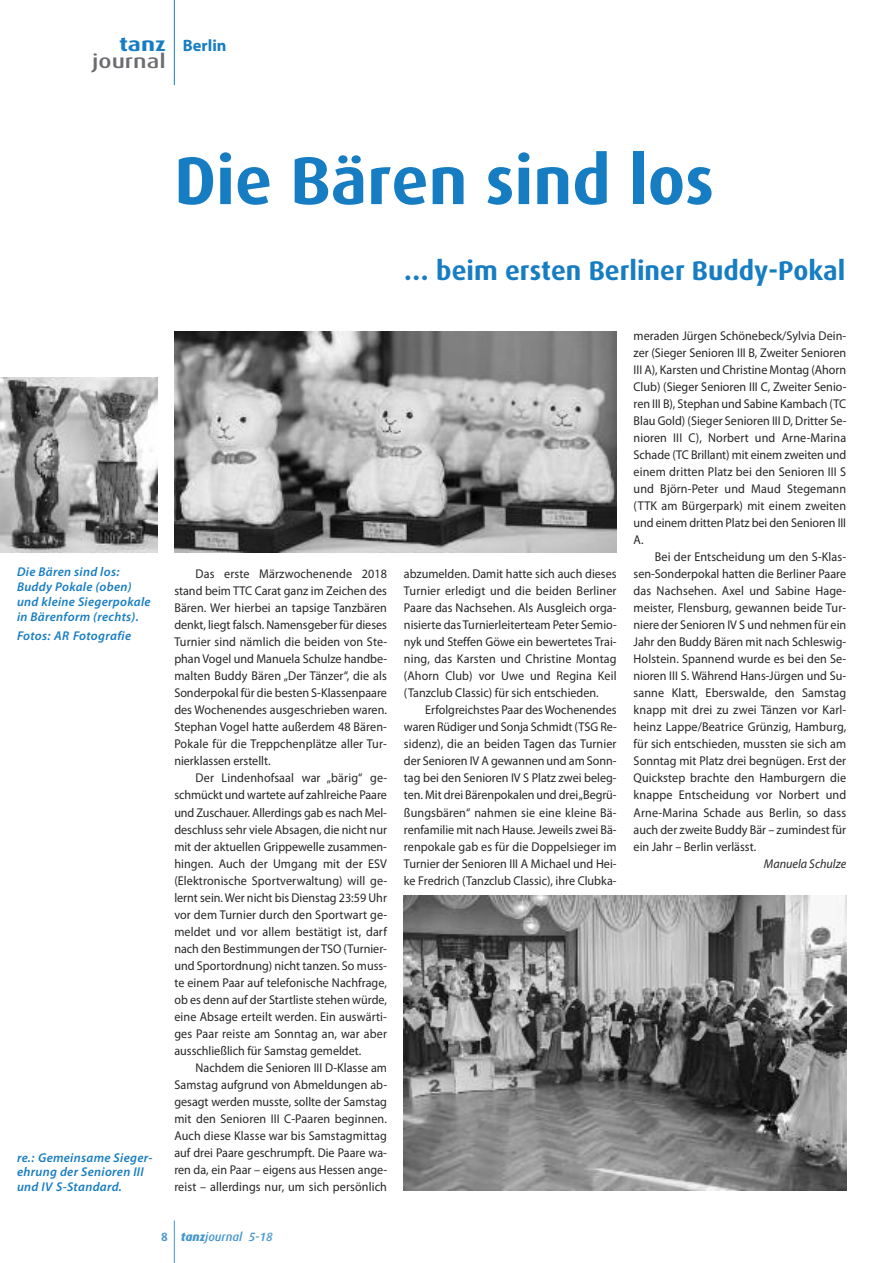
<style>
.page{position:relative;width:893px;height:1263px;background:#fff}
.page>*{position:absolute;margin:0;border:0;box-sizing:border-box;transform-origin:0 0}
.t1{font:700 67.5px "Dax";color:#177dc2}
.t2{font:700 27px "Dax";color:#177dc2}
.t3{font:500 19.5px "Dax";color:#6c6d70;scale:1.25 1}
.t4{font:700 19.5px "Dax";color:#177dc2;scale:1.25 1}
.t5{font:700 16.5px "Myriad Pro";color:#177dc2}
.t6{font:12.75px/17px "Myriad Pro";color:#272526;text-align:justify;scale:.95 1}
.t7{font:italic 600 12.75px/14.9px "Myriad Pro";letter-spacing:.025em;color:#177dc2}
.t8{font:italic 12.75px "Myriad Pro";color:#272526;scale:.95 1}
.t9{font:italic 500 12px "Dax";color:#4697ce}
.s1{font-weight:700;font-style:normal}
.s2{font-weight:800}
</style>
<div class="page">
<hr style="left:174px;top:1220px;width:1px;height:43px;background:#4697ce">
<hr style="left:174px;top:0;width:1px;height:85px;background:#177dc2">
<img style="left:404px;top:896px;width:442px;height:295px">
<img style="left:174px;top:332px;width:443px;height:221px">
<img style="left:0;top:378px;width:157px;height:175px">
<h3 class="t4" style="left:119px;top:33px;width:39px">tanz</h3>
<h3 class="t3" style="left:92px;top:50px;width:60px">journal</h3>
<p class="t5" style="left:183px;top:39px;width:45px">Berlin</p>
<p class="t7" style="left:17px;top:565px;width:135px">Die Bären sind los:<br>Buddy Pokale (oben) und kleine Siegerpokale in Bärenform (rechts).</p>
<p class="t7" style="left:17px;top:629px;width:116px">Fotos: AR Fotografie</p>
<p class="t7" style="left:17px;top:1151px;width:137px">re.: Gemeinsame Sieger&shy;ehrung der Senioren III und IV S-Standard.</p>
<h1 class="t1" style="left:174px;top:143px;width:541px">Die Bären sind los</h1>
<h2 class="t2" style="left:404px;top:255px;width:443px">… beim ersten Berliner Buddy-Pokal</h2>
<p class="t6" style="left:174px;top:567px;width:226px;text-indent:21px">Das erste Märzwochenende 2018 stand beim TTC Carat ganz im Zeichen des Bären. Wer hierbei an tapsige Tanzbären denkt, liegt falsch. Namensgeber für dieses Turnier sind nämlich die beiden von Ste&shy;phan Vogel und Manuela Schulze handbe&shy;malten Buddy Bären „Der Tänzer“, die als Sonderpokal für die besten S-Klassenpaare des Wochenendes ausgeschrieben waren.<br>Stephan Vogel hatte außerdem 48 Bären-Pokale für die Treppchenplätze aller Tur&shy;nierklassen erstellt.</p>
<p class="t6" style="left:174px;top:771px;width:226px;text-indent:21px">Der Lindenhofsaal war „bärig“ ge&shy;schmückt und wartete auf zahlreiche Paare und Zuschauer. Allerdings gab es nach Mel&shy;deschluss sehr viele Absagen, die nicht nur mit der aktuellen Grippewelle zusammen&shy;hingen. Auch der Umgang mit der ESV (Elektronische Sportverwaltung) will ge&shy;lernt sein. Wer nicht bis Dienstag 23:59 Uhr vor dem Turnier durch den Sportwart ge&shy;meldet und vor allem bestätigt ist, darf nach den Bestimmungen der TSO (Turnier&shy;und Sportordnung) nicht tanzen. So muss&shy;te einem Paar auf telefonische Nachfrage, ob es denn auf der Startliste stehen würde, eine Absage erteilt werden. Ein auswärti&shy;ges Paar reiste am Sonntag an, war aber ausschließlich für Samstag gemeldet.</p>
<p class="t6" style="left:174px;top:1060px;width:226px;text-indent:21px">Nachdem die Senioren III D-Klasse am Samstag aufgrund von Abmeldungen ab&shy;gesagt werden musste, sollte der Samstag mit den Senioren III C-Paaren beginnen.<br>Auch diese Klasse war bis Samstagmittag auf drei Paare geschrumpft. Die Paare wa&shy;ren da, ein Paar – eigens aus Hessen ange&shy;reist – allerdings nur, um sich persönlich</p>
<p class="t6" style="left:404px;top:567px;width:225px">abzumelden. Damit hatte sich auch dieses Turnier erledigt und die beiden Berliner Paare das Nachsehen. Als Ausgleich orga&shy;nisierte das Turnierleiterteam Peter Semio&shy;nyk und Steffen Göwe ein bewertetes Trai&shy;ning, das Karsten und Christine Montag (Ahorn Club) vor Uwe und Regina Keil (Tanzclub Classic) für sich entschieden.</p>
<p class="t6" style="left:404px;top:703px;width:226px;text-indent:21px">Erfolgreichstes Paar des Wochenendes waren Rüdiger und Sonja Schmidt (TSG Re&shy;sidenz), die an beiden Tagen das Turnier der Senioren IV A gewannen und am Sonn&shy;tag bei den Senioren IV S Platz zwei beleg&shy;ten. Mit drei Bärenpokalen und drei„Begrü&shy;ßungsbären“ nahmen sie eine kleine Bä&shy;renfamilie mit nach Hause. Jeweils zwei Bä&shy;renpokale gab es für die Doppelsieger im Turnier der Senioren III A Michael und Hei&shy;ke Fredrich (Tanzclub Classic), ihre Clubka-</p>
<p class="t6" style="left:634px;top:328px;width:226px">meraden Jürgen Schönebeck/Sylvia Dein&shy;zer (Sieger Senioren III B, Zweiter Senioren III A), Karsten und Christine Montag (Ahorn Club) (Sieger Senioren III C, Zweiter Senio&shy;ren III B), Stephan und Sabine Kambach (TC Blau Gold) (Sieger Senioren III D, Dritter Se&shy;nioren III C), Norbert und Arne-Marina Schade (TC Brillant) mit einem zweiten und einem dritten Platz bei den Senioren III S und Björn-Peter und Maud Stegemann (TTK am Bürgerpark) mit einem zweiten und einem dritten Platz bei den Senioren III A.</p>
<p class="t6" style="left:634px;top:550px;width:225px;text-indent:21px">Bei der Entscheidung um den S-Klas&shy;sen-Sonderpokal hatten die Berliner Paare das Nachsehen. Axel und Sabine Hage&shy;meister, Flensburg, gewannen beide Tur&shy;niere der Senioren IV S und nehmen für ein Jahr den Buddy Bären mit nach Schleswig-Holstein. Spannend wurde es bei den Se&shy;nioren III S. Während Hans-Jürgen und Su&shy;sanne Klatt, Eberswalde, den Samstag knapp mit drei zu zwei Tänzen vor Karl&shy;heinz Lappe/Beatrice Grünzig, Hamburg, für sich entschieden, mussten sie sich am Sonntag mit Platz drei begnügen. Erst der Quickstep brachte den Hamburgern die knappe Entscheidung vor Norbert und Arne-Marina Schade aus Berlin, so dass auch der zweite Buddy Bär – zumindest für ein Jahr – Berlin verlässt.</p>
<p class="t8" style="left:764px;top:858px;width:88px">Manuela Schulze</p>
<p class="t9" style="left:161px;top:1230px;width:113px"><span class="s1">8</span> <span class="s2">tanz</span>journal 5-18</p>
</div>
